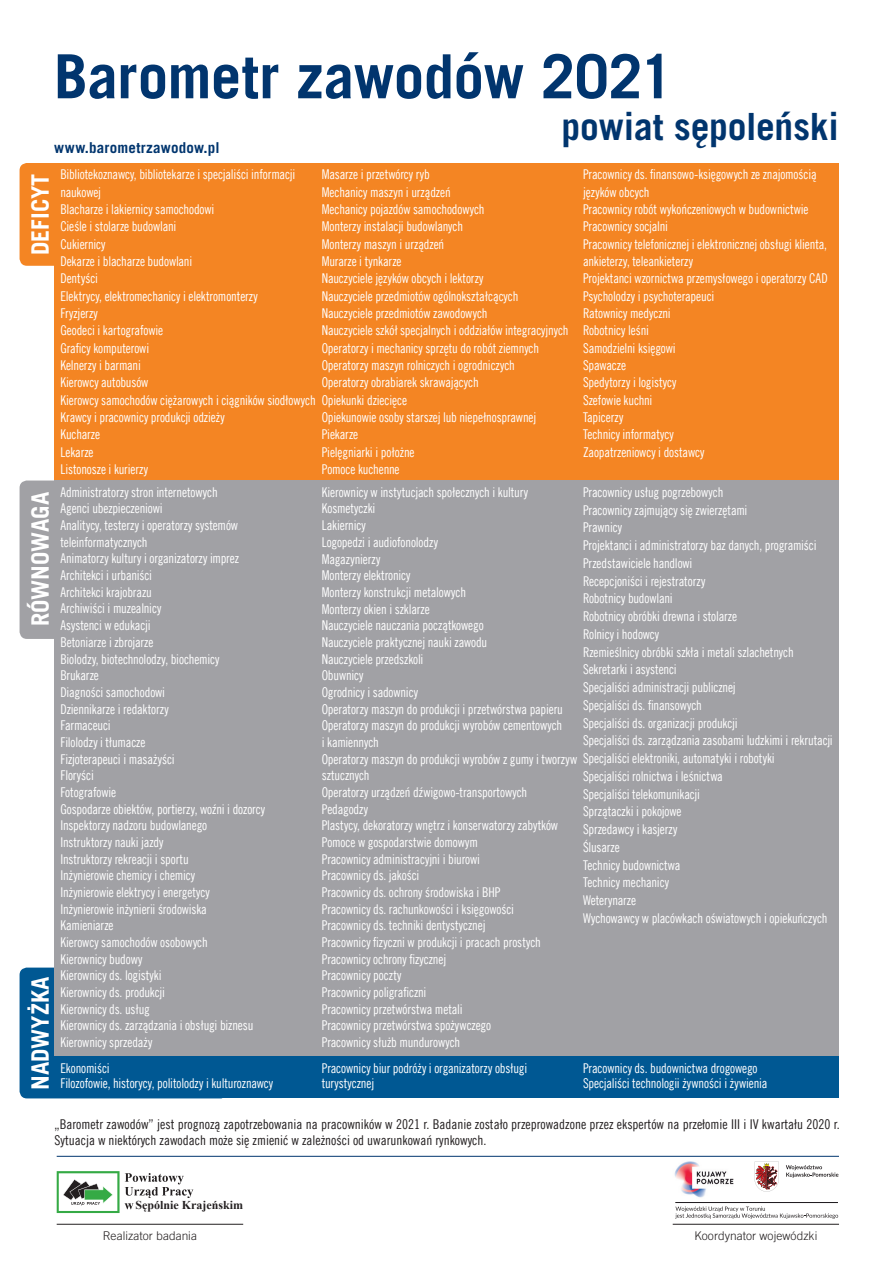
<style>
.page{position:relative;width:893px;height:1263px;background:#fff}
.page>*{position:absolute;margin:0;border:0;box-sizing:border-box;transform-origin:0 0}
.t1{font:700 60.9px "Trade Gothic LT Com";letter-spacing:-.01em;color:#01356e}
.t2{font:700 37.5px "Trade Gothic LT Com";letter-spacing:-.005em;color:#01356e}
.t3{font:700 24px "Trade Gothic LT Com";color:#fff}
.t4{font:700 15px "Trade Gothic LT Com";letter-spacing:.01em;color:#01356e}
.t5{font:13.5px/16.6px "Trade Gothic LT Com Cn 18";letter-spacing:-.01em;color:#fff;scale:.95 1}
.t6{font:13.5px/16.2px "Trade Gothic LT Com Cn 18";color:#231f20}
.t7{font:300 12px "Trade Gothic LT Com";color:#231f20}
.t8{font:700 12px "Times New Roman";color:#231f20}
</style>
<div class="page">
<div style="left:20px;top:163px;width:208px;height:103px;background:#f48523;border-radius:7px"></div>
<hr style="left:57px;top:1156px;width:782px;height:1px;background:#01356e">
<hr style="left:673px;top:1224px;width:166px;height:1px;background:#231f20">
<img style="left:674px;top:1161px;width:60px;height:37px">
<svg style="left:675px;top:1206px;width:163px;height:13px"></svg>
<hr style="left:675px;top:1202px;width:163px;height:1px;background:#1b171b">
<svg style="left:755px;top:1162px;width:24px;height:29px"></svg>
<svg style="left:786px;top:1165px;width:52px;height:13px"></svg>
<div style="left:20px;top:967px;width:208px;height:131px;background:#005893;border-radius:7px"></div>
<div style="left:54px;top:1054px;width:785px;height:44px;background:#005893"></div>
<div style="left:54px;top:163px;width:785px;height:320px;background:#f48523"></div>
<hr style="left:57px;top:1224px;width:186px;height:1px;background:#231f20">
<svg style="left:57px;top:1171px;width:136px;height:42px"></svg>
<div style="left:136px;top:1198px;width:130px;height:14px;background:#fff"></div>
<div style="left:20px;top:480px;width:208px;height:159px;background:#a1a1a5;border-radius:7px"></div>
<div style="left:54px;top:480px;width:785px;height:576px;background:#a1a1a5"></div>
<h1 class="t1" style="left:54px;top:39px;width:621px">Barometr zawodów 2021</h1>
<h2 class="t2" style="left:562px;top:104px;width:279px">powiat sępoleński</h2>
<p class="t4" style="left:54px;top:139px;width:167px">www.barometrzawodow.pl</p>
<h3 class="t3" style="left:25px;top:255px;width:83px;rotate:-90deg">DEFICYT</h3>
<p class="t5" style="left:60px;top:166px;width:367px;line-height:17.4px">Bibliotekoznawcy, bibliotekarze i specjaliści informacji<br>naukowej<br>Blacharze i lakiernicy samochodowi<br>Cieśle i stolarze budowlani<br>Cukiernicy<br>Dekarze i blacharze budowlani<br>Dentyści<br>Elektrycy, elektromechanicy i elektromonterzy<br>Fryzjerzy<br>Geodeci i kartografowie<br>Graficy komputerowi<br>Kelnerzy i barmani<br>Kierowcy autobusów<br>Kierowcy samochodów ciężarowych i ciągników siodłowych Opiekunki dziecięce<br>Krawcy i pracownicy produkcji odzieży<br>Kucharze<br>Lekarze<br>Listonosze i kurierzy</p>
<p class="t5" style="left:322px;top:166px;width:261px;line-height:17.4px">Masarze i przetwórcy ryb<br>Mechanicy maszyn i urządzeń<br>Mechanicy pojazdów samochodowych<br>Monterzy instalacji budowlanych<br>Monterzy maszyn i urządzeń<br>Murarze i tynkarze<br>Nauczyciele języków obcych i lektorzy<br>Nauczyciele przedmiotów ogólnokształcących Nauczyciele przedmiotów zawodowych<br>Nauczyciele szkół specjalnych i oddziałów integracyjnych Operatorzy i mechanicy sprzętu do robót ziemnych Operatorzy maszyn rolniczych i ogrodniczych<br>Operatorzy obrabiarek skrawających</p>
<p class="t5" style="left:322px;top:408px;width:227px;line-height:17.4px">Opiekunowie osoby starszej lub niepełnosprawnej<br>Piekarze<br>Pielęgniarki i położne<br>Pomoce kuchenne</p>
<p class="t5" style="left:583px;top:166px;width:259px;line-height:17.4px">Pracownicy ds. finansowo-księgowych ze znajomością języków obcych<br>Pracownicy robót wykończeniowych w budownictwie<br>Pracownicy socjalni<br>Pracownicy telefonicznej i elektronicznej obsługi klienta, ankieterzy, teleankieterzy<br>Projektanci wzornictwa przemysłowego i operatorzy CAD<br>Psycholodzy i psychoterapeuci<br>Ratownicy medyczni<br>Robotnicy leśni<br>Samodzielni księgowi<br>Spawacze<br>Spedytorzy i logistycy<br>Szefowie kuchni<br>Tapicerzy<br>Technicy informatycy<br>Zaopatrzeniowcy i dostawcy</p>
<h3 class="t3" style="left:25px;top:626px;width:136px;rotate:-90deg">RÓWNOWAGA</h3>
<p class="t5" style="left:60px;top:483px;width:217px">Administratorzy stron internetowych<br>Agenci ubezpieczeniowi<br>Analitycy, testerzy i operatorzy systemów teleinformatycznych<br>Animatorzy kultury i organizatorzy imprez<br>Architekci i urbaniści<br>Architekci krajobrazu<br>Archiwiści i muzealnicy<br>Asystenci w edukacji<br>Betoniarze i zbrojarze<br>Biolodzy, biotechnolodzy, biochemicy<br>Brukarze<br>Diagności samochodowi<br>Dziennikarze i redaktorzy<br>Farmaceuci<br>Filolodzy i tłumacze<br>Fizjoterapeuci i masażyści<br>Floryści<br>Fotografowie<br>Gospodarze obiektów, portierzy, woźni i dozorcy<br>Inspektorzy nadzoru budowlanego<br>Instruktorzy nauki jazdy<br>Instruktorzy rekreacji i sportu<br>Inżynierowie chemicy i chemicy<br>Inżynierowie elektrycy i energetycy<br>Inżynierowie inżynierii środowiska<br>Kamieniarze<br>Kierowcy samochodów osobowych<br>Kierownicy budowy<br>Kierownicy ds. logistyki<br>Kierownicy ds. produkcji<br>Kierownicy ds. usług<br>Kierownicy ds. zarządzania i obsługi biznesu<br>Kierownicy sprzedaży</p>
<p class="t5" style="left:322px;top:483px;width:478px">Kierownicy w instytucjach społecznych i kultury<br>Kosmetyczki<br>Lakiernicy<br>Logopedzi i audiofonolodzy<br>Magazynierzy<br>Monterzy elektronicy<br>Monterzy konstrukcji metalowych<br>Monterzy okien i szklarze<br>Nauczyciele nauczania początkowego<br>Nauczyciele praktycznej nauki zawodu<br>Nauczyciele przedszkoli<br>Obuwnicy<br>Ogrodnicy i sadownicy<br>Operatorzy maszyn do produkcji i przetwórstwa papieru<br>Operatorzy maszyn do produkcji wyrobów cementowych<br>i kamiennych<br>Operatorzy maszyn do produkcji wyrobów z gumy i tworzyw Specjaliści elektroniki, automatyki i robotyki sztucznych<br>Operatorzy urządzeń dźwigowo-transportowych<br>Pedagodzy<br>Plastycy, dekoratorzy wnętrz i konserwatorzy zabytków<br>Pomoce w gospodarstwie domowym<br>Pracownicy administracyjni i biurowi<br>Pracownicy ds. jakości<br>Pracownicy ds. ochrony środowiska i BHP<br>Pracownicy ds. rachunkowości i księgowości<br>Pracownicy ds. techniki dentystycznej<br>Pracownicy fizyczni w produkcji i pracach prostych<br>Pracownicy ochrony fizycznej<br>Pracownicy poczty<br>Pracownicy poligraficzni<br>Pracownicy przetwórstwa metali<br>Pracownicy przetwórstwa spożywczego<br>Pracownicy służb mundurowych</p>
<p class="t5" style="left:583px;top:483px;width:264px;line-height:17.7px">Pracownicy usług pogrzebowych<br>Pracownicy zajmujący się zwierzętami<br>Prawnicy<br>Projektanci i administratorzy baz danych, programiści Przedstawiciele handlowi<br>Recepcjoniści i rejestratorzy<br>Robotnicy budowlani<br>Robotnicy obróbki drewna i stolarze<br>Rolnicy i hodowcy<br>Rzemieślnicy obróbki szkła i metali szlachetnych Sekretarki i asystenci<br>Specjaliści administracji publicznej<br>Specjaliści ds. finansowych<br>Specjaliści ds. organizacji produkcji<br>Specjaliści ds. zarządzania zasobami ludzkimi i rekrutacji</p>
<p class="t5" style="left:583px;top:767px;width:259px;line-height:17.7px">Specjaliści rolnictwa i leśnictwa<br>Specjaliści telekomunikacji<br>Sprzątaczki i pokojowe<br>Sprzedawcy i kasjerzy<br>Ślusarze<br>Technicy budownictwa<br>Technicy mechanicy<br>Weterynarze<br>Wychowawcy w placówkach oświatowych i opiekuńczych</p>
<h3 class="t3" style="left:25px;top:1090px;width:115px;rotate:-90deg">NADWYŻKA</h3>
<p class="t5" style="left:60px;top:1060px;width:226px;line-height:15.5px">Ekonomiści<br>Filozofowie, historycy, politolodzy i kulturoznawcy</p>
<p class="t5" style="left:322px;top:1060px;width:218px;line-height:15.5px">Pracownicy biur podróży i organizatorzy obsługi turystycznej</p>
<p class="t5" style="left:583px;top:1060px;width:196px;line-height:15.5px">Pracownicy ds. budownictwa drogowego<br>Specjaliści technologii żywności i żywienia</p>
<p class="t6" style="left:55px;top:1115px;width:787px">„Barometr zawodów” jest prognozą zapotrzebowania na pracowników w 2021 r. Badanie zostało przeprowadzone przez ekspertów na przełomie III i IV kwartału 2020 r.<br>Sytuacja w niektórych zawodach może się zmienić w zależności od uwarunkowań rynkowych.</p>
<p class="t8" style="left:136px;top:1196px;width:109px">Sępólnie Krajeńskim</p>
<p class="t7" style="left:103px;top:1229px;width:96px">Realizator badania</p>
<p class="t7" style="left:694px;top:1229px;width:124px">Koordynator wojewódzki</p>
</div>
